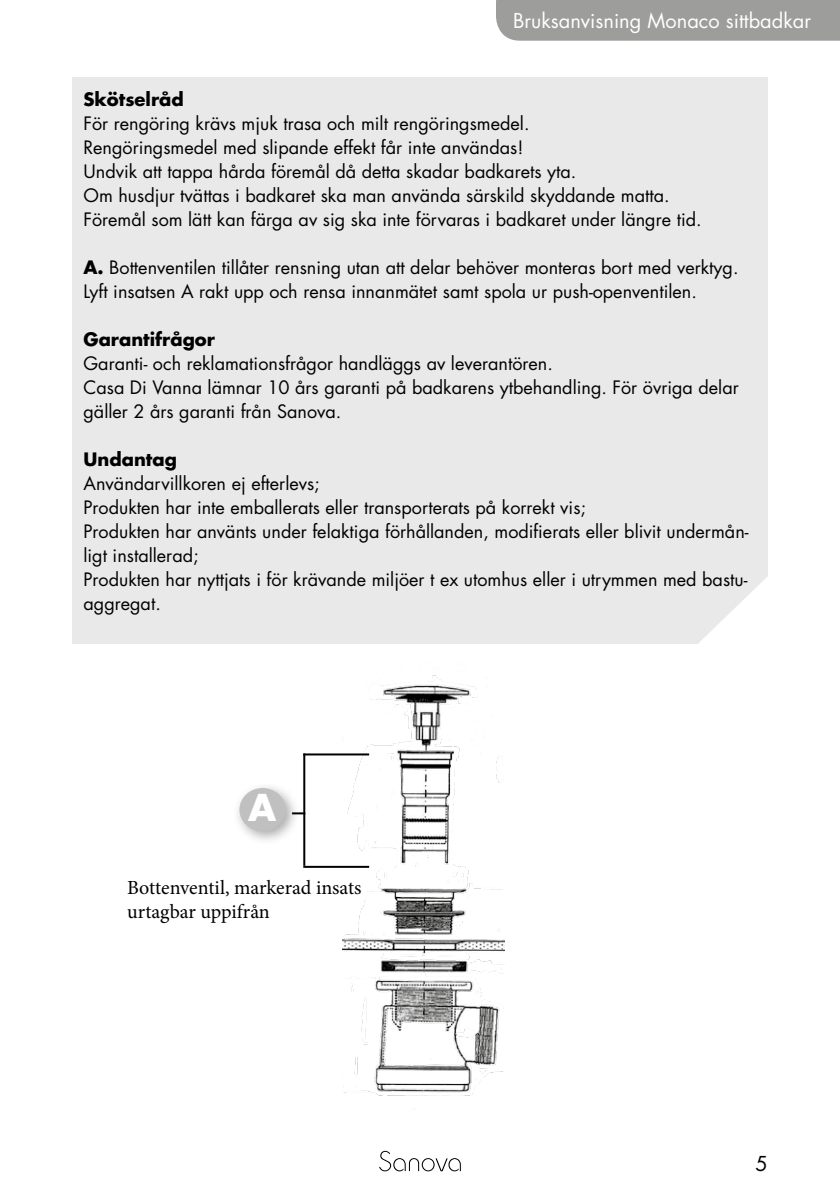
<style>
.page{position:relative;width:840px;height:1191px;background:#fff}
.page>*{position:absolute;margin:0;border:0;box-sizing:border-box;transform-origin:0 0}
.t1{font:700 36px "Futura Std";color:#fff}
.t2{font:20px/24px "Minion Pro";color:#000}
.t3{font:20px "Futura Std";color:#fff}
.t4{font:20px "Futura Std";color:#000}
.t5{font:18px/24px "Futura Std";color:#000}
.t6{font:700 18px "Futura Std";color:#000}
.s1{font-weight:700}
</style>
<div class="page">
<svg style="left:379px;top:1150px;width:55px;height:21px"></svg>
<svg style="left:448px;top:1158px;width:12px;height:13px"></svg>
<div style="left:496px;top:0;width:343px;height:41px;background:#9d9d9c"></div>
<img style="left:342px;top:675px;width:162px;height:421px">
<div style="left:72px;top:77px;width:695px;height:566px;background:#e9e9e9"></div>
<svg style="left:696px;top:576px;width:72px;height:68px"></svg>
<div style="left:233px;top:781px;width:67px;height:65px;background:#000;opacity:.34"></div>
<div style="left:239px;top:788px;width:46px;height:43px;background:#c0c0c0;border-radius:50%"></div>
<hr style="left:303px;top:866px;width:66px;height:2px;background:#000">
<hr style="left:303px;top:753px;width:2px;height:113px;background:#000">
<hr style="left:303px;top:753px;width:66px;height:2px;background:#000">
<svg style="left:292px;top:812px;width:12px;height:2px"></svg>
<p class="t3" style="left:513px;top:8px;width:299px">Bruksanvisning Monaco sittbadkar</p>
<p class="t6" style="left:83px;top:87px;width:102px">Skötselråd</p>
<p class="t5" style="left:83px;top:112px;width:619px">För rengöring krävs mjuk trasa och milt rengöringsmedel.<br>Rengöringsmedel med slipande effekt får inte användas!<br>Undvik att tappa hårda föremål då detta skadar badkarets yta.<br>Om husdjur tvättas i badkaret ska man använda särskild skyddande matta.<br>Föremål som lätt kan färga av sig ska inte förvaras i badkaret under längre tid.</p>
<p class="t5" style="left:83px;top:256px;width:656px"><span class="s1">A.</span> Bottenventilen tillåter rensning utan att delar behöver monteras bort med verktyg.<br>Lyft insatsen A rakt upp och rensa innanmätet samt spola ur push-openventilen.</p>
<p class="t6" style="left:83px;top:327px;width:133px">Garantifrågor</p>
<p class="t5" style="left:83px;top:352px;width:656px">Garanti- och reklamationsfrågor handläggs av leverantören.<br>Casa Di Vanna lämnar 10 års garanti på badkarens ytbehandling. För övriga delar gäller 2 års garanti från Sanova.</p>
<p class="t6" style="left:83px;top:447px;width:95px">Undantag</p>
<p class="t5" style="left:83px;top:472px;width:666px">Användarvillkoren ej efterlevs;<br>Produkten har inte emballerats eller transporterats på korrekt vis;<br>Produkten har använts under felaktiga förhållanden, modifierats eller blivit undermån&shy;ligt installerad;<br>Produkten har nyttjats i för krävande miljöer t ex utomhus eller i utrymmen med bastu&shy;aggregat.</p>
<h1 class="t1" style="left:248px;top:783px;width:30px">A</h1>
<p class="t2" style="left:127px;top:876px;width:236px">Bottenventil, markerad insats urtagbar uppifrån</p>
<p class="t4" style="left:755px;top:1150px;width:14px">5</p>
</div>
